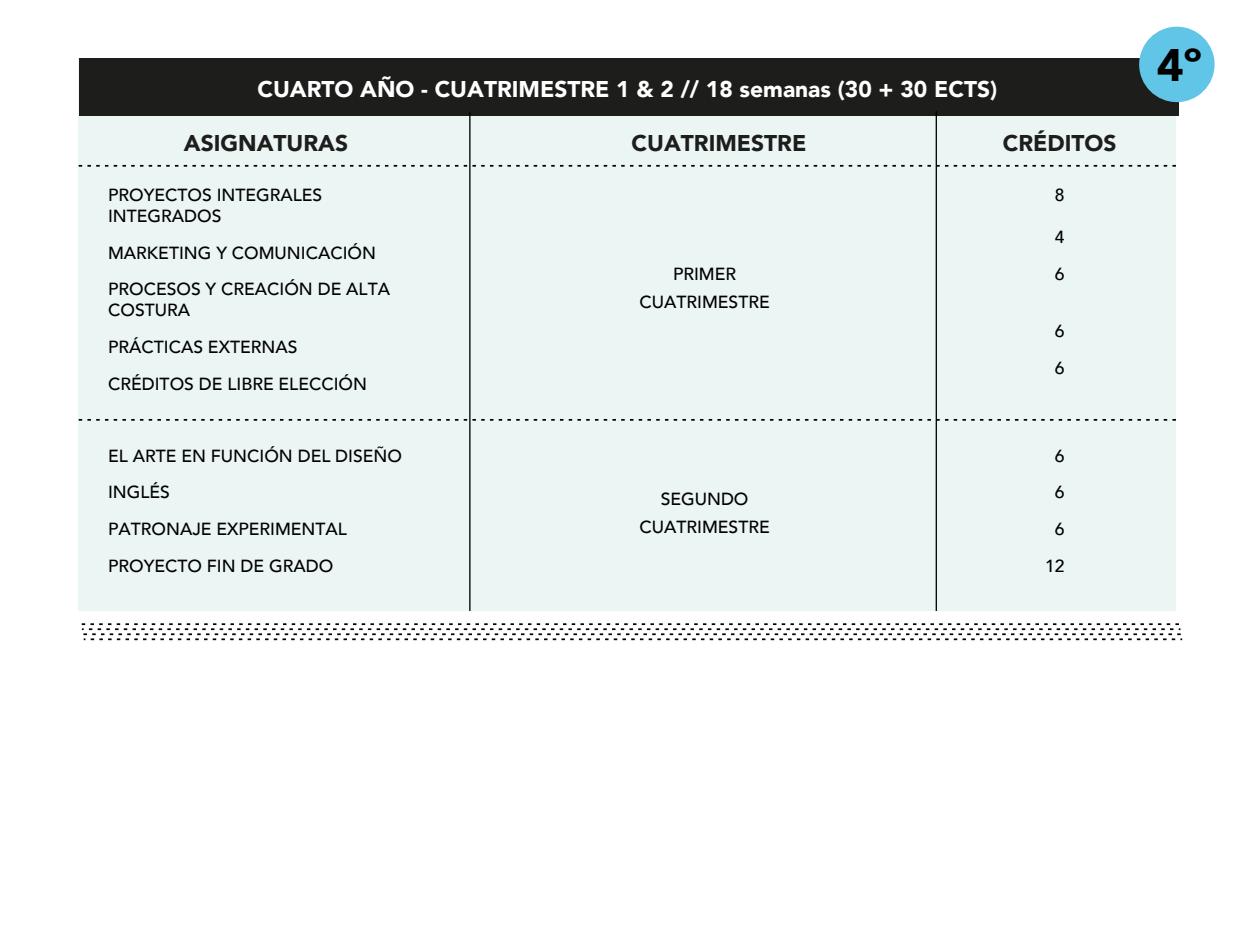
<style>
.page{position:relative;width:1260px;height:945px;background:#fff}
.page>*{position:absolute;margin:0;border:0;box-sizing:border-box;transform-origin:0 0}
.t1{font:900 45.5px "Avenir";color:#000}
.t2{font:900 22.75px "Avenir";color:#fff}
.t3{font:900 22.75px "Avenir";color:#1d1d1b}
.t4{font:500 17.5px/36.8px "Avenir";color:#000}
.s1{color:#ebf5f4}
</style>
<div class="page">
<div style="left:79px;top:58px;width:1097px;height:553px;background:#ebf5f4"></div>
<div style="left:79px;top:59px;width:1100px;height:57px;background:#1d1d1b"></div>
<div style="left:1139px;top:27px;width:76px;height:75px;background:#61c5e8;border-radius:50%"></div>
<svg style="left:79px;top:165px;width:1097px;height:2px"></svg>
<hr style="left:469px;top:112px;width:2px;height:499px;background:#000">
<hr style="left:936px;top:111px;width:1px;height:500px;background:#000">
<svg style="left:82px;top:623px;width:1100px;height:17px"></svg>
<svg style="left:79px;top:419px;width:1097px;height:2px"></svg>
<h2 class="t2" style="left:257px;top:70px;width:741px">CUARTO AÑO - CUATRIMESTRE 1 &amp; 2 // 18 semanas (30 + 30 ECTS)</h2>
<h2 class="t3" style="left:184px;top:123px;width:166px">ASIGNATURAS</h2>
<h2 class="t3" style="left:632px;top:123px;width:176px">CUATRIMESTRE</h2>
<h2 class="t3" style="left:1003px;top:123px;width:115px">CRÉDITOS</h2>
<p class="t4" style="left:108px;top:183px;width:216px;line-height:21px">PROYECTOS INTEGRALES<br>INTEGRADOS</p>
<p class="t4" style="left:108px;top:233px;width:283px">MARKETING Y COMUNICACIÓN<br>PROCESOS Y CREACIÓN DE ALTA</p>
<p class="t4" style="left:108px;top:291px;width:260px">COSTURA<br>PRÁCTICAS EXTERNAS<br>CRÉDITOS DE LIBRE ELECCIÓN</p>
<p class="t4" style="left:1055px;top:176px;width:11px">8</p>
<p class="t4" style="left:1040px;top:218px;width:26px;text-align:right"><span class="s1">O</span>4<br>6</p>
<p class="t4" style="left:640px;top:259px;width:132px;line-height:28px;text-align:center">PRIMER<br>CUATRIMESTRE</p>
<p class="t4" style="left:1055px;top:312px;width:11px">6<br>6</p>
<p class="t4" style="left:108px;top:436px;width:295px">EL ARTE EN FUNCIÓN DEL DISEÑO<br>INGLÉS<br>PATRONAJE EXPERIMENTAL<br>PROYECTO FIN DE GRADO</p>
<p class="t4" style="left:640px;top:484px;width:132px;line-height:28px;text-align:center">SEGUNDO<br>CUATRIMESTRE</p>
<p class="t4" style="left:1045px;top:436px;width:21px;text-align:center">6<br>6<br>6<br>12</p>
<h1 class="t1" style="left:1157px;top:26px;width:46px">4º</h1>
</div>
